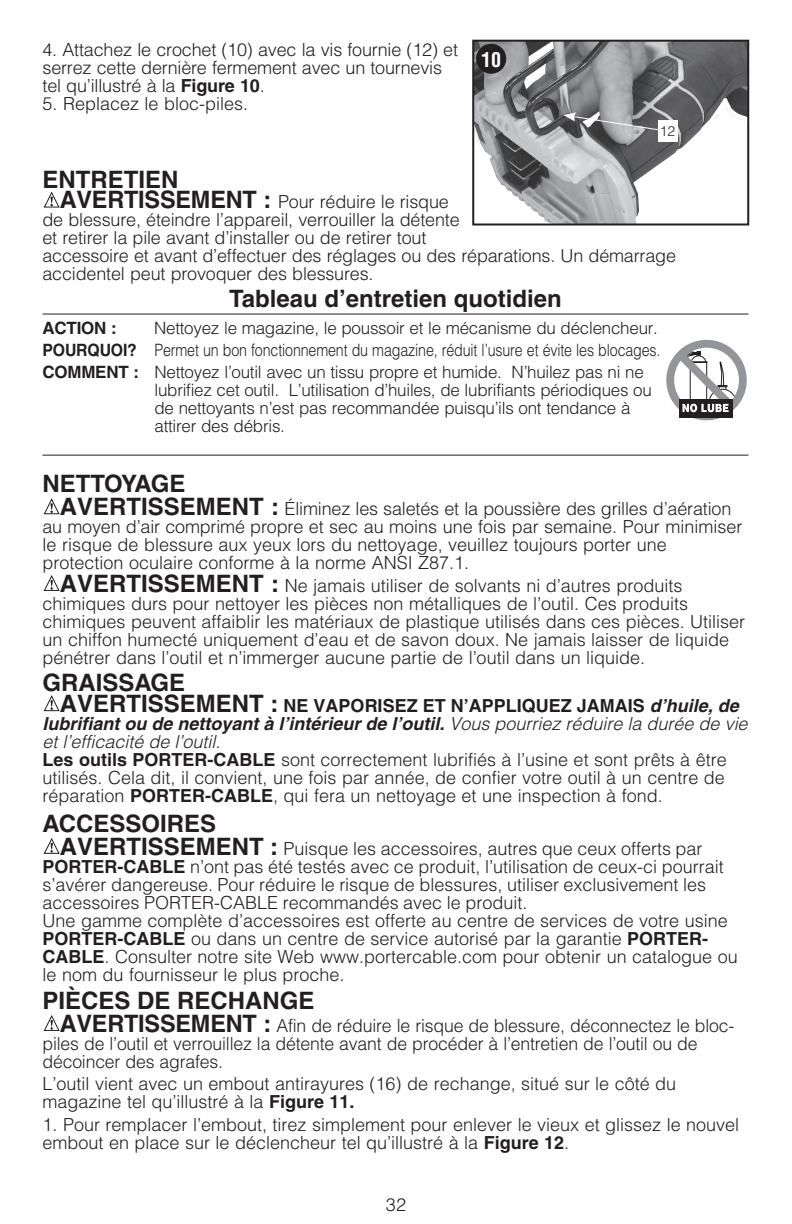
<style>
.page{position:relative;width:792px;height:1224px;background:#fff}
.page>*{position:absolute;margin:0;border:0;box-sizing:border-box;transform-origin:0 0}
.t1{font:700 24px "Helvetica";color:#231f20}
.t2{font:700 condensed 20px "Helvetica";color:#fff}
.t3{font:300 18px/18px "Helvetica";color:#231f20}
.t4{font:700 18px "Helvetica";color:#231f20}
.t5{font:300 17px/22px "Helvetica";letter-spacing:-.015em;color:#231f20}
.t6{font:700 17px "Helvetica";color:#231f20}
.t7{font:300 14px "Helvetica";color:#231f20}
.s1{font-weight:700}
.s2{font-weight:700;font-size:24px}
.s3{font-size:24px}
.s4{font-weight:700;font-style:italic}
.s5{font-style:italic}
</style>
<div class="page">
<hr style="left:42px;top:314px;width:706px;height:1px;background:#231f20">
<hr style="left:42px;top:455px;width:706px;height:1px;background:#231f20">
<svg style="left:43px;top:191px;width:17px;height:17px"></svg>
<svg style="left:43px;top:498px;width:17px;height:17px"></svg>
<svg style="left:43px;top:575px;width:17px;height:16px"></svg>
<svg style="left:43px;top:695px;width:17px;height:17px"></svg>
<svg style="left:43px;top:838px;width:17px;height:16px"></svg>
<svg style="left:43px;top:1015px;width:17px;height:16px"></svg>
<svg style="left:666px;top:340px;width:81px;height:80px"></svg>
<img style="left:475px;top:43px;width:271px;height:180px">
<div style="left:472px;top:40px;width:277px;height:186px;border:2px solid #231f20"></div>
<div style="left:476px;top:44px;width:30px;height:30px;background:#231f20;border-radius:50%"></div>
<svg style="left:563px;top:112px;width:98px;height:19px"></svg>
<div style="left:658px;top:120px;width:19px;height:21px;background:#fff"></div>
<p class="t3" style="left:42px;top:40px;width:417px">4. Attachez le crochet (10) avec la vis fournie (12) et serrez cette dernière fermement avec un tournevis tel qu’illustré à la <span class="s1">FIGURE 10</span>.</p>
<p class="t3" style="left:43px;top:94px;width:207px">5. Replacez le bloc-piles.</p>
<p class="t2" style="left:481px;top:47px;width:21px">10</p>
<p class="t7" style="left:660px;top:122px;width:17px">12</p>
<h1 class="t1" style="left:42px;top:165px;width:17px">ENTR</h1>
<h1 class="t1" style="left:108px;top:165px;width:69px">ETIEN</h1>
<p class="t3" style="left:43px;top:193px;width:635px;text-indent:17px"><span class="s2">AVERTISSEMENT :</span> Pour réduire le risque<br>de blessure, éteindre l’appareil, verrouiller la détente<br>et retirer la pile avant d’installer ou de retirer tout<br>accessoire et avant d’effectuer des réglages ou des réparations. Un démarrage accidentel peut provoquer des blessures.</p>
<h1 class="t1" style="left:229px;top:284px;width:334px">TABLEAU D’ENTRETIEN QUOTIDIEN</h1>
<p class="t6" style="left:42px;top:318px;width:76px">ACTION :</p>
<p class="t5" style="left:42px;top:317px;width:620px;text-indent:112px">Nettoyez le magazine, le poussoir et le mécanisme du déclencheur.<br><span class="s1">POURQUOI?</span> Permet un bon fonctionnement du magazine, réduit l’usure et évite les blocages.<br><span class="s1">COMMENT :</span> Nettoyez l’outil avec un tissu propre et humide. N’huilez pas ni ne</p>
<p class="t5" style="left:154px;top:381px;width:499px;line-height:18px">lubrifiez cet outil. L’utilisation d’huiles, de lubrifiants périodiques ou de nettoyants n’est pas recommandée puisqu’ils ont tendance à attirer des débris.</p>
<h1 class="t1" style="left:42px;top:469px;width:144px">NETTOYAG E</h1>
<p class="t3" style="left:43px;top:499px;width:701px;text-indent:17px"><span class="s2">AVERTISSEMENT :</span> Éliminez les saletés et la poussière des grilles d’aération au moyen d’air comprimé propre et sec au moins une fois par semaine. Pour minimiser le risque de blessure aux yeux lors du nettoyage, veuillez toujours porter une protection oculaire conforme à la norme ANSI Z87.1.</p>
<p class="t3" style="left:43px;top:576px;width:704px;text-indent:17px"><span class="s2">AVERTISSEMENT :</span> Ne jamais utiliser de solvants ni d’autres produits chimiques durs pour nettoyer les pièces non métalliques de l’outil. Ces produits chimiques peuvent affaiblir les matériaux de plastique utilisés dans ces pièces. Utiliser un chiffon humecté uniquement d’eau et de savon doux. Ne jamais laisser de liquide pénétrer dans l’outil et n’immerger aucune partie de l’outil dans un liquide.</p>
<h1 class="t1" style="left:42px;top:668px;width:35px">GRAISSAG</h1>
<h1 class="t1" style="left:169px;top:668px;width:18px">E</h1>
<p class="t4" style="left:60px;top:695px;width:422px"><span class="s3">AVERTISSEMENT :</span> NE VAPORISEZ ET N’APP</p>
<p class="t3" style="left:43px;top:696px;width:707px;text-indent:463px"><span class="s1">LIQUEZ JAMAIS</span> <span class="s4">d’huile, de lubrifiant ou de nettoyant à l’intérieur de l’outil.</span> <span class="s5">Vous pourriez réduire la durée de vie et l’efficacité de l’outil.<br></span><span class="s1">LES OUTILS PORTER-CABLE</span> sont correctement lubrifiés à l’usine et sont prêts à être utilisés. Cela dit, il convient, une fois par année, de confier votre outil à un centre de réparation <span class="s1">PORTER-CABLE</span> , qui fera un nettoyage et une inspection à fond.</p>
<h1 class="t1" style="left:42px;top:809px;width:173px">ACCESSOIR ES</h1>
<p class="t3" style="left:43px;top:839px;width:697px;text-indent:17px"><span class="s2">AVERTISSEMENT :</span> Puisque les accessoires, autres que ceux offerts par <span class="s1">PORTER-CABLE</span> n’ont pas été testés avec ce produit, l’utilisation de ceux-ci pourrait s’avérer dangereuse. Pour réduire le risque de blessures, utiliser exclusivement les accessoires PORTER-CABLE recommandés avec le produit.<br>Une gamme complète d’accessoires est offerte au centre de services de votre usine <span class="s1">PORTER-CABLE</span> ou dans un centre de service autorisé par la garantie <span class="s1">PORTER-CABLE</span> . Consulter notre site Web www.portercable.com pour obtenir un catalogue ou le nom du fournisseur le plus proche.</p>
<h1 class="t1" style="left:42px;top:985px;width:40px">PIÈCE</h1>
<h1 class="t1" style="left:115px;top:985px;width:199px">S DE RECHANGE</h1>
<p class="t3" style="left:42px;top:1016px;width:693px;text-indent:17px"><span class="s2">AVERTISSEMENT :</span> Afin de réduire le risque de blessure, déconnectez le bloc&shy;piles de l’outil et verrouillez la détente avant de procéder à l’entretien de l’outil ou de décoincer des agrafes.</p>
<p class="t3" style="left:43px;top:1075px;width:635px">L’outil vient avec un embout antirayures (16) de rechange, situé sur le côté du magazine tel qu’illustré à la <span class="s1">FIGURE 11.</span></p>
<p class="t3" style="left:43px;top:1115px;width:698px">1. Pour remplacer l’embout, tirez simplement pour enlever le vieux et glissez le nouvel embout en place sur le déclencheur tel qu’illustré à la <span class="s1">FIGURE 12</span>.</p>
<p class="t3" style="left:386px;top:1196px;width:22px">32</p>
</div>
